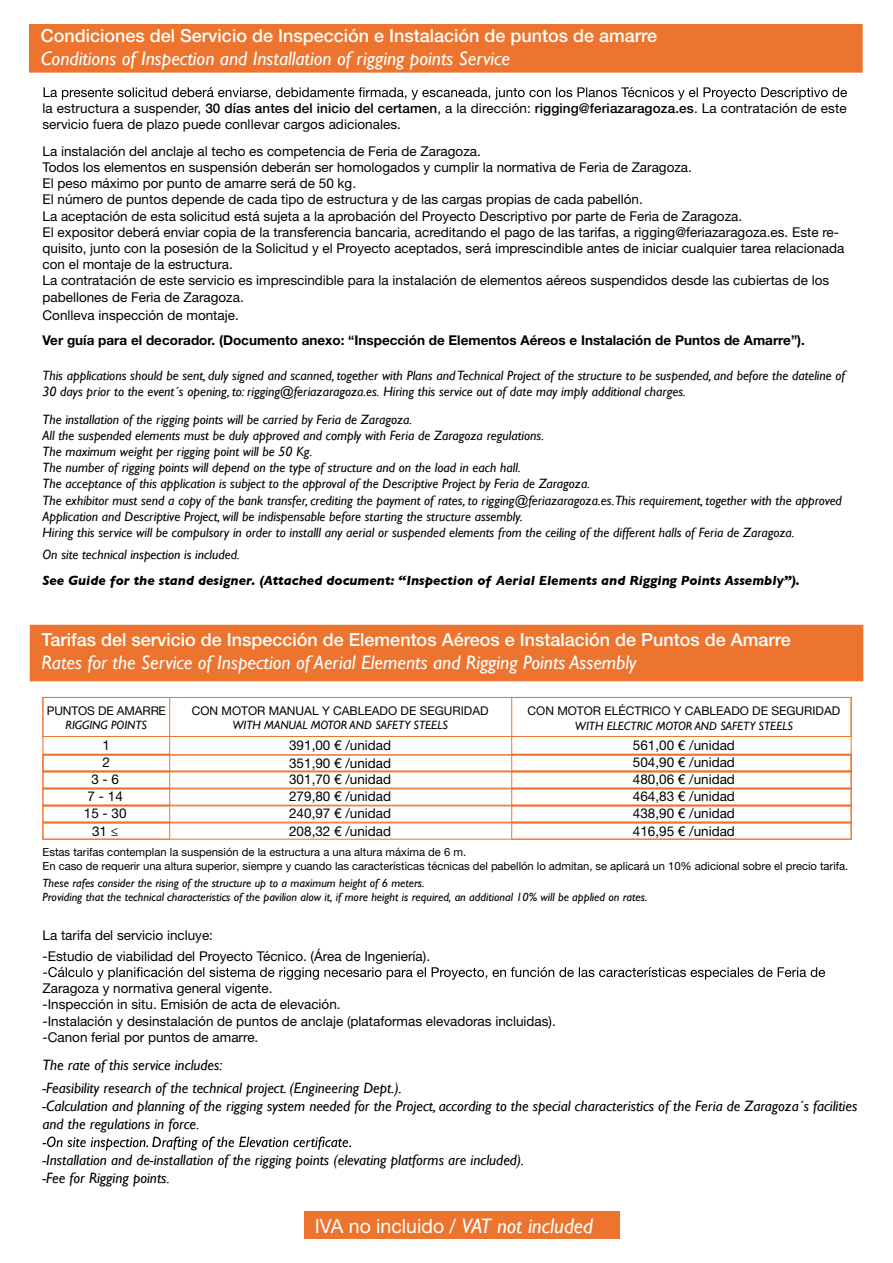
<style>
.page{position:relative;width:893px;height:1263px;background:#fff}
.page>*{position:absolute;margin:0;border:0;box-sizing:border-box;transform-origin:0 0}
.t1{font:italic 19.5px "Gill Sans";color:#fff}
.t2{font:19.5px "Helvetica Neue LT Std";color:#fff}
.t3{font:500 18px "Helvetica Neue LT Std";color:#fff}
.t4{font:italic 15px/18px "Gill Sans";color:#000}
.t5{font:13.5px/16.2px "Helvetica Neue LT Std";color:#000}
.t6{font:italic 13.5px/16.2px "Gill Sans";color:#000}
.t7{font:italic 700 13.5px "Gill Sans";color:#000}
.t8{font:700 13.5px "Helvetica Neue LT Std";color:#000}
.t9{font:italic 12px/14.4px "Gill Sans Std";color:#000}
.t10{font:12px "Helvetica Neue LT Std";color:#000}
.t11{font:italic 12px "Gill Sans";color:#000}
.t12{font:italic 12px "Gill Sans";color:#000}
.t13{font:11.25px/13.5px "Helvetica Neue LT Std";letter-spacing:-.005em;color:#000}
.s1{font-weight:500}
.s2{font-family:"Gill Sans";font-style:italic;font-size:21px}
</style>
<div class="page">
<div style="left:304px;top:1211px;width:316px;height:27px;background:#ec742e"></div>
<div style="left:30px;top:25px;width:832px;height:47px;background:#ec742e"></div>
<div style="left:29px;top:24px;width:834px;height:48px;border:1px solid #ec742e"></div>
<svg style="left:44px;top:87px;width:803px;height:13px"></svg>
<div style="left:30px;top:625px;width:833px;height:56px;background:#ec742e"></div>
<svg style="left:43px;top:967px;width:782px;height:13px"></svg>
<svg style="left:43px;top:1136px;width:308px;height:14px"></svg>
<div style="left:43px;top:754px;width:808px;height:17px;border:1px solid #ec742e"></div>
<div style="left:43px;top:755px;width:808px;height:17px;border:1px solid #ec742e"></div>
<div style="left:43px;top:788px;width:808px;height:17px;border:1px solid #ec742e"></div>
<div style="left:43px;top:805px;width:808px;height:17px;border:1px solid #ec742e"></div>
<div style="left:43px;top:822px;width:808px;height:17px;border:1px solid #ec742e"></div>
<div style="left:43px;top:697px;width:808px;height:40px;border:1px solid #ec742e"></div>
<h2 class="t3" style="left:41px;top:25px;width:618px">Condiciones del Servicio de Inspección e Instalación de puntos de amarre</h2>
<h1 class="t1" style="left:41px;top:47px;width:471px">Conditions of Inspection and Installation of rigging points Service</h1>
<p class="t5" style="left:43px;top:100px;width:806px">la estructura a suspender, <span class="s1">30 días antes del inicio del certamen</span>, a la dirección: <span class="s1">rigging@feriazaragoza.es</span>. La contratación de este servicio fuera de plazo puede conllevar cargos adicionales.</p>
<p class="t5" style="left:43px;top:143px;width:803px">La instalación del anclaje al techo es competencia de Feria de Zaragoza.<br>Todos los elementos en suspensión deberán ser homologados y cumplir la normativa de Feria de Zaragoza.<br>El peso máximo por punto de amarre será de 50 kg.<br>El número de puntos depende de cada tipo de estructura y de las cargas propias de cada pabellón.<br>La aceptación de esta solicitud está sujeta a la aprobación del Proyecto Descriptivo por parte de Feria de Zaragoza.<br>El expositor deberá enviar copia de la transferencia bancaria, acreditando el pago de las tarifas, a rigging@feriazaragoza.es. Este re&shy;quisito, junto con la posesión de la Solicitud y el Proyecto aceptados, será imprescindible antes de iniciar cualquier tarea relacionada con el montaje de la estructura.<br>La contratación de este servicio es imprescindible para la instalación de elementos aéreos suspendidos desde las cubiertas de los pabellones de Feria de Zaragoza.</p>
<p class="t5" style="left:43px;top:307px;width:198px">Conlleva inspección de montaje.</p>
<p class="t8" style="left:43px;top:332px;width:764px">Ver guía para el decorador. (Documento anexo: “Inspección de Elementos Aéreos e Instalación de Puntos de Amarre”).</p>
<p class="t6" style="left:42px;top:367px;width:804px">This applications should be sent, duly signed and scanned, together with Plans and Technical Project of the structure to be suspended, and before the dateline of<br>30 days prior to the event´s opening, to: rigging@feriazaragoza.es. Hiring this service out of date may imply additional charges.</p>
<p class="t6" style="left:42px;top:411px;width:801px">The installation of the rigging points will be carried by Feria de Zaragoza.<br>All the suspended elements must be duly approved and comply with Feria de Zaragoza regulations.<br>The maximum weight per rigging point will be 50 Kg.<br>The number of rigging points will depend on the type of structure and on the load in each hall.<br>The acceptance of this application is subject to the approval of the Descriptive Project by Feria de Zaragoza.<br>The exhibitor must send a copy of the bank transfer, crediting the payment of rates, to rigging@feriazaragoza.es.This requirement, together with the approved Application and Descriptive Project, will be indispensable before starting the structure assembly.<br>Hiring this service will be compulsory in order to installl any aerial or suspended elements from the ceiling of the different halls of Feria de Zaragoza.</p>
<p class="t6" style="left:42px;top:546px;width:199px">On site technical inspection is included.</p>
<p class="t7" style="left:42px;top:573px;width:759px">See Guide for the stand designer. (Attached document: “Inspection of Aerial Elements and Rigging Points Assembly”).</p>
<h2 class="t3" style="left:42px;top:628px;width:751px">Tarifas del servicio de Inspección de Elementos Aéreos e Instalación de Puntos de Amarre</h2>
<h1 class="t1" style="left:42px;top:651px;width:596px">Rates for the Service of Inspection of Aerial Elements and Rigging Points Assembly</h1>
<p class="t10" style="left:47px;top:703px;width:121px">PUNTOS DE AMARRE</p>
<p class="t12" style="left:65px;top:718px;width:83px">RIGGING POINTS</p>
<p class="t10" style="left:192px;top:704px;width:298px">CON MOTOR MANUAL Y CABLEADO DE SEGURIDAD</p>
<p class="t11" style="left:232px;top:718px;width:217px">WITH MANUAL MOTOR AND SAFETY STEELS</p>
<p class="t10" style="left:528px;top:704px;width:314px">CON MOTOR ELÉCTRICO Y CABLEADO DE SEGURIDAD</p>
<p class="t11" style="left:575px;top:719px;width:220px">WITH ELECTRIC MOTOR AND SAFETY STEELS</p>
<p class="t5" style="left:103px;top:737px;width:9px">1</p>
<p class="t5" style="left:289px;top:737px;width:104px">391,00 € /unidad</p>
<p class="t5" style="left:633px;top:737px;width:104px">561,00 € /unidad</p>
<p class="t5" style="left:289px;top:771px;width:104px">301,70 € /unidad</p>
<p class="t5" style="left:633px;top:771px;width:104px">480,06 € /unidad</p>
<p class="t5" style="left:289px;top:788px;width:104px">279,80 € /unidad</p>
<p class="t5" style="left:633px;top:788px;width:104px">464,83 € /unidad</p>
<p class="t5" style="left:289px;top:805px;width:104px">240,97 € /unidad</p>
<p class="t5" style="left:633px;top:805px;width:104px">438,90 € /unidad</p>
<p class="t5" style="left:289px;top:823px;width:104px">208,32 € /unidad</p>
<p class="t5" style="left:633px;top:823px;width:104px">416,95 € /unidad</p>
<p class="t5" style="left:103px;top:754px;width:9px">2</p>
<p class="t5" style="left:289px;top:755px;width:104px">351,90 € /unidad</p>
<p class="t5" style="left:633px;top:754px;width:104px">504,90 € /unidad</p>
<p class="t5" style="left:84px;top:770px;width:44px;line-height:17.2px;text-align:center">3 - 6<br>7 - 14<br>15 - 30<br>31 ≤</p>
<p class="t13" style="left:43px;top:845px;width:807px">Estas tarifas contemplan la suspensión de la estructura a una altura máxima de 6 m.<br>En caso de requerir una altura superior, siempre y cuando las características técnicas del pabellón lo admitan, se aplicará un 10% adicional sobre el precio tarifa.</p>
<p class="t9" style="left:43px;top:876px;width:606px">These rafes consider the rising of the structure up to a maximum height of 6 meters.<br>Providing that the technical characteristics of the pavilion alow it, if more height is required, an additional 10% will be applied on rates.</p>
<p class="t5" style="left:43px;top:927px;width:172px">La tarifa del servicio incluye:</p>
<p class="t5" style="left:43px;top:948px;width:389px">-Estudio de viabilidad del Proyecto Técnico. (Área de Ingeniería).</p>
<p class="t5" style="left:43px;top:980px;width:515px">Zaragoza y normativa general vigente.<br>-Inspección in situ. Emisión de acta de elevación.<br>-Instalación y desinstalación de puntos de anclaje (plataformas elevadoras incluidas). -Canon ferial por puntos de amarre.</p>
<p class="t4" style="left:43px;top:1053px;width:361px;line-height:23.2px">The rate of this service includes:<br>-Feasibility research of the technical project. (Engineering Dept.).</p>
<p class="t4" style="left:43px;top:1097px;width:816px">-Calculation and planning of the rigging system needed for the Project, according to the special characteristics of the Feria de Zaragoza´s facilities and the regulations in force.</p>
<p class="t4" style="left:43px;top:1151px;width:483px">-Installation and de-installation of the rigging points (elevating platforms are included). -Fee for Rigging points.</p>
<h1 class="t2" style="left:315px;top:1214px;width:280px">IVA no incluido / <span class="s2">VAT not included</span></h1>
</div>
